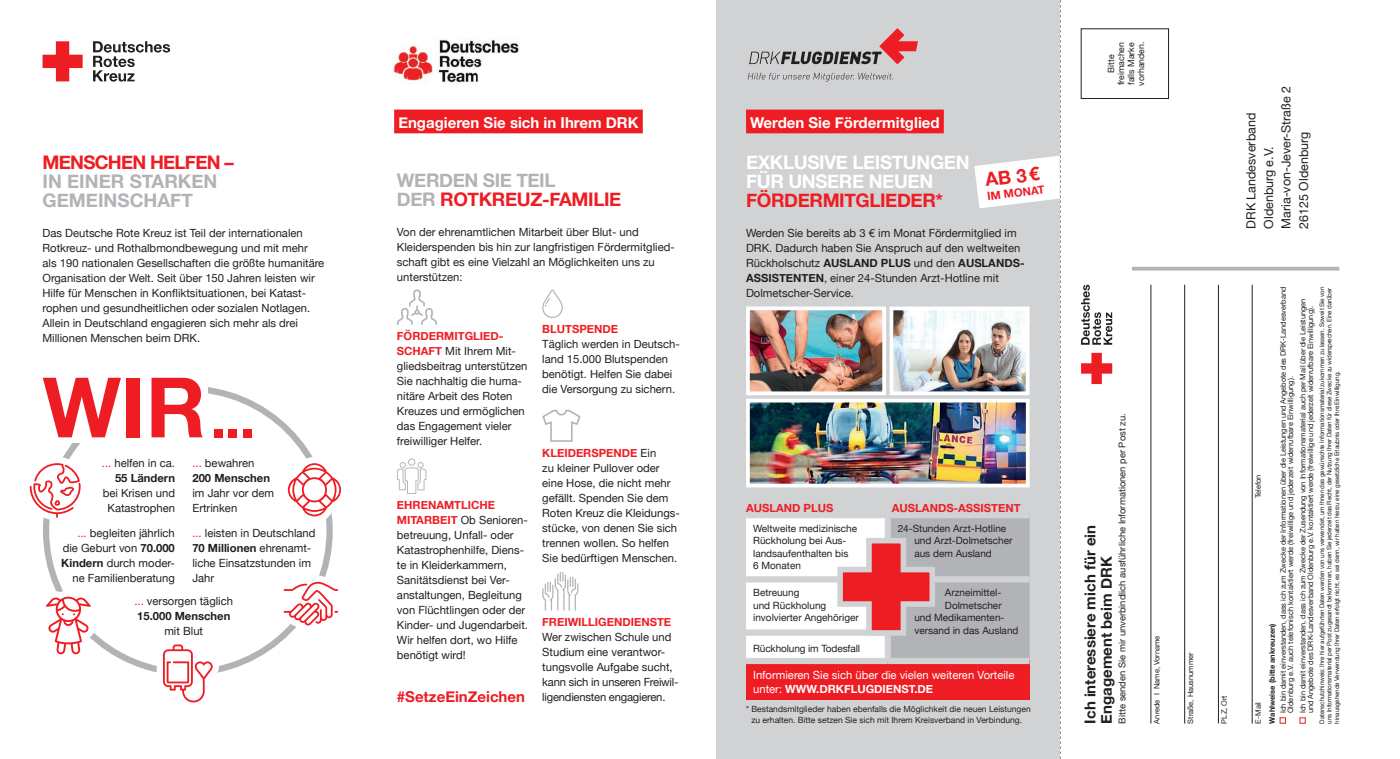
<style>
.page{position:relative;width:1400px;height:759px;background:#fff}
.page>*{position:absolute;margin:0;border:0;box-sizing:border-box;transform-origin:0 0}
.t1{font:700 83.38px "Helvetica Neue";color:#ee1d23}
.t2{font:700 18.75px/18.8px "Helvetica Neue";letter-spacing:-.02em;color:#fff}
.t3{font:700 18.75px/18.8px "Helvetica Neue";letter-spacing:-.02em;color:#b2b3b7}
.t4{font:700 18.75px/18.8px "Helvetica Neue";color:#b2b3b7}
.t5{font:700 18.75px "Helvetica Neue";letter-spacing:-.02em;color:#ee1d23}
.t6{font:700 18.75px "Helvetica Neue";letter-spacing:-.04em;color:#ee1d23}
.t7{font:700 15px "Helvetica Neue";color:#fff}
.t8{font:700 15px/16.2px "Helvetica Neue";color:#231f20}
.t9{font:700 15px "Helvetica Neue";color:#ee1d23}
.t10{font:12.5px/17.5px "Helvetica Neue";color:#231f20}
.t11{font:11.25px/15px "Helvetica Neue";color:#231f20}
.t12{font:11.25px/13.8px "Helvetica Neue";color:#fff}
.t13{font:700 11.25px "Helvetica Neue";color:#ee1d23}
.t14{font:700 11.25px/15px "Helvetica Neue";color:#231f20}
.t15{font:10px/12.5px "Helvetica Neue";color:#231f20}
.t16{font:9.38px "Helvetica Neue";color:#231f20}
.t17{font:8.75px/10px "Helvetica Neue";color:#231f20;text-align:center}
.t18{font:8.5px/11.2px "Helvetica Neue";color:#231f20;text-align:center}
.t19{font:7.5px/7.5px "Helvetica Neue";letter-spacing:-.01em;color:#231f20}
.t20{font:700 7.5px "Helvetica Neue";color:#231f20}
.t21{font:6.25px/7.5px "Helvetica Neue";letter-spacing:-.02em;color:#231f20;text-align:justify}
.s1{font-size:52.25px}
.s2{color:#ee1d23}
.s3{font-weight:700}
.s4{font-weight:400;color:#ee1d23}
.s5{font-weight:400}
.s6{font-weight:700;color:#ee1d23}
</style>
<div class="page">
<div style="left:716px;top:0;width:343px;height:758px;background:#d1d2d4"></div>
<img style="left:746px;top:0;width:314px;height:758px">
<div style="left:394px;top:109px;width:249px;height:24px;background:#ee1d23"></div>
<img style="left:392px;top:39px;width:127px;height:45px">
<svg style="left:397px;top:289px;width:40px;height:36px"></svg>
<svg style="left:397px;top:458px;width:29px;height:35px"></svg>
<svg style="left:542px;top:289px;width:21px;height:29px"></svg>
<svg style="left:542px;top:410px;width:38px;height:31px"></svg>
<svg style="left:542px;top:571px;width:36px;height:39px"></svg>
<svg style="left:43px;top:41px;width:40px;height:40px"></svg>
<svg style="left:93px;top:41px;width:77px;height:41px"></svg>
<svg style="left:29px;top:452px;width:52px;height:75px"></svg>
<svg style="left:45px;top:557px;width:66px;height:98px"></svg>
<svg style="left:154px;top:568px;width:185px;height:135px"></svg>
<svg style="left:287px;top:444px;width:54px;height:84px"></svg>
<hr style="left:1150px;top:284px;width:1px;height:439px;background:#231f20">
<hr style="left:1184px;top:284px;width:1px;height:439px;background:#231f20">
<hr style="left:1218px;top:284px;width:1px;height:439px;background:#231f20">
<hr style="left:1252px;top:284px;width:1px;height:439px;background:#231f20">
<svg style="left:1279px;top:717px;width:6px;height:6px"></svg>
<svg style="left:1299px;top:717px;width:6px;height:6px"></svg>
<hr style="left:1132px;top:267px;width:207px;height:3px;background:#b2b3b7">
<div style="left:1080px;top:28px;width:89px;height:71px;border:1px solid #231f20"></div>
<svg style="left:1081px;top:353px;width:31px;height:31px"></svg>
<svg style="left:1081px;top:284px;width:31px;height:60px"></svg>
<h2 class="t6" style="left:43px;top:147px;width:193px">MENSCHEN HELFEN –</h2>
<h2 class="t4" style="left:43px;top:172px;width:176px">IN EINER STARKEN<br>GEMEINSCHAFT</h2>
<p class="t11" style="left:43px;top:226px;width:283px">Das Deutsche Rote Kreuz ist Teil der internationalen Rotkreuz- und Rothalbmondbewegung und mit mehr als 190 nationalen Gesellschaften die größte humanitäre Organisation der Welt. Seit über 150 Jahren leisten wir Hilfe für Menschen in Konfliktsituationen, bei Katast&shy;rophen und gesundheitlichen oder sozialen Notlagen.<br>Allein in Deutschland engagieren sich mehr als drei Millionen Menschen beim DRK.</p>
<h1 class="t1" style="left:43px;top:342px;width:213px">WIR <span class="s1">...</span></h1>
<p class="t11" style="left:102px;top:456px;width:75px;text-align:right"><span class="s2">...</span> helfen in ca.<br><span class="s3">55 Ländern</span></p>
<p class="t11" style="left:103px;top:486px;width:74px;text-align:center">bei Krisen und<br>Katastrophen</p>
<p class="t14" style="left:192px;top:455px;width:79px"><span class="s4">...</span> <span class="s5">bewahren<br></span>200 Menschen</p>
<p class="t11" style="left:192px;top:486px;width:83px">im Jahr vor dem<br>Ertrinken</p>
<p class="t11" style="left:61px;top:525px;width:115px;text-align:right"><span class="s2">...</span> begleiten jährlich die Geburt von <span class="s3">70.000<br>Kindern</span> durch moder&shy;ne Familienberatung</p>
<p class="t11" style="left:134px;top:593px;width:100px"><span class="s2">...</span> versorgen täglich<br><span class="s3">15.000 Menschen</span></p>
<p class="t11" style="left:164px;top:623px;width:40px">mit Blut</p>
<p class="t11" style="left:192px;top:525px;width:125px"><span class="s2">...</span> leisten in Deutschland<br><span class="s3">70 Millionen</span> ehrenamt&shy;liche Einsatzstunden im<br>Jahr</p>
<h3 class="t7" style="left:398px;top:110px;width:242px">Engagieren Sie sich in Ihrem DRK</h3>
<h2 class="t3" style="left:397px;top:172px;width:226px">WERDEN SIE TEIL<br>DER <span class="s2">ROTKREUZ-FAMILIE</span></h2>
<p class="t11" style="left:397px;top:225px;width:279px">Von der ehrenamtlichen Mitarbeit über Blut- und Kleiderspenden bis hin zur langfristigen Fördermitglied&shy;schaft gibt es eine Vielzahl an Möglichkeiten uns zu unterstützen:</p>
<p class="t11" style="left:397px;top:329px;width:132px"><span class="s6">FÖRDERMITGLIED-<br>SCHAFT</span> Mit Ihrem Mit&shy;gliedsbeitrag unterstützen<br>Sie nachhaltig die huma&shy;nitäre Arbeit des Roten<br>Kreuzes und ermöglichen das Engagement vieler freiwilliger Helfer.</p>
<p class="t11" style="left:397px;top:498px;width:133px"><span class="s6">EHRENAMTLICHE<br>MITARBEIT</span> Ob Senioren&shy;betreuung, Unfall- oder<br>Katastrophenhilfe, Diens&shy;te in Kleiderkammern,<br>Sanitätsdienst bei Ver&shy;anstaltungen, Begleitung von Flüchtlingen oder der<br>Kinder- und Jugendarbeit.<br>Wir helfen dort, wo Hilfe benötigt wird!</p>
<h3 class="t9" style="left:397px;top:684px;width:130px">#SetzeEinZeichen</h3>
<p class="t13" style="left:542px;top:320px;width:77px">BLUTSPENDE</p>
<p class="t11" style="left:542px;top:337px;width:139px">Täglich werden in Deutsch&shy;land 15.000 Blutspenden benötigt. Helfen Sie dabei die Versorgung zu sichern.</p>
<p class="t11" style="left:542px;top:446px;width:139px"><span class="s6">KLEIDERSPENDE</span> Ein<br>zu kleiner Pullover oder eine Hose, die nicht mehr gefällt. Spenden Sie dem<br>Roten Kreuz die Kleidungs&shy;stücke, von denen Sie sich trennen wollen. So helfen<br>Sie bedürftigen Menschen.</p>
<p class="t13" style="left:542px;top:612px;width:130px">FREIWILLIGENDIENSTE</p>
<p class="t11" style="left:542px;top:629px;width:138px">Wer zwischen Schule und<br>Studium eine verantwor&shy;tungsvolle Aufgabe sucht, kann sich in unseren Freiwil&shy;ligendiensten engagieren.</p>
<h3 class="t7" style="left:750px;top:110px;width:191px">Werden Sie Fördermitglied</h3>
<h2 class="t2" style="left:746px;top:153px;width:225px">EXKLUSIVE LEISTUNGEN<br>FÜR UNSERE NEUEN</h2>
<h2 class="t5" style="left:746px;top:185px;width:199px">FÖRDERMITGLIEDER*</h2>
<p class="t11" style="left:746px;top:226px;width:280px">Werden Sie bereits ab 3 € im Monat Fördermitglied im DRK. Dadurch haben Sie Anspruch auf den weltweiten Rückholschutz <span class="s3">AUSLAND PLUS</span> und den <span class="s3">AUSLANDS-ASSISTENTEN</span>, einer 24-Stunden Arzt-Hotline mit Dolmetscher-Service.</p>
<h2 class="t5" style="left:983px;top:165px;width:56px;rotate:-7deg">AB 3 €</h2>
<p class="t13" style="left:986px;top:187px;width:59px;rotate:-7deg">IM MONAT</p>
<p class="t13" style="left:746px;top:498px;width:89px">AUSLAND PLUS</p>
<p class="t13" style="left:892px;top:498px;width:130px">AUSLANDS-ASSISTENT</p>
<p class="t15" style="left:753px;top:522px;width:106px">Weltweite medizinische<br>Rückholung bei Aus&shy;landsaufenthalten bis<br>6 Monaten</p>
<p class="t15" style="left:914px;top:522px;width:100px;text-indent:-17px">24-Stunden Arzt-Hotline und Arzt-Dolmetscher aus dem Ausland</p>
<p class="t15" style="left:753px;top:587px;width:107px">Betreuung<br>und Rückholung involvierter Angehöriger</p>
<p class="t15" style="left:945px;top:586px;width:58px">Arzneimittel-</p>
<p class="t15" style="left:945px;top:599px;width:58px">Dolmetscher</p>
<p class="t15" style="left:914px;top:611px;width:92px">und Medikamenten-</p>
<p class="t15" style="left:914px;top:624px;width:106px">versand in das Ausland</p>
<p class="t15" style="left:753px;top:642px;width:108px">Rückholung im Todesfall</p>
<p class="t12" style="left:753px;top:668px;width:263px">Informieren Sie sich über die vielen weiteren Vorteile unter: <span class="s3">WWW.DRKFLUGDIENST.DE</span></p>
<p class="t18" style="left:746px;top:703px;width:286px">* Bestandsmitglieder haben ebenfalls die Möglichkeit die neuen Leistungen zu erhalten. Bitte setzen Sie sich mit Ihrem Kreisverband in Verbindung.</p>
<p class="t17" style="left:1106px;top:86px;width:45px;rotate:-90deg">Bitte freimachen falls Marke vorhanden.</p>
<p class="t16" style="left:1115px;top:723px;width:311px;rotate:-90deg">Bitte senden Sie mir unverbindlich ausführliche Informationen per Post zu.</p>
<h3 class="t8" style="left:1082px;top:723px;width:200px;rotate:-90deg">Ich interessiere mich für ein<br>Engagement beim DRK</h3>
<p class="t19" style="left:1153px;top:723px;width:89px;rotate:-90deg">Anrede I Name, Vorname</p>
<p class="t19" style="left:1187px;top:723px;width:73px;rotate:-90deg">Straße, Hausnummer</p>
<p class="t10" style="left:1243px;top:229px;width:144px;rotate:-90deg">DRK Landesverband<br>Oldenburg e.V.<br>Maria-von-Jever-Straße 2<br>26125 Oldenburg</p>
<p class="t19" style="left:1254px;top:498px;width:25px;rotate:-90deg">Telefon</p>
<p class="t19" style="left:1221px;top:723px;width:30px;rotate:-90deg">PLZ, Ort</p>
<p class="t19" style="left:1254px;top:723px;width:23px;rotate:-90deg">E-Mail</p>
<p class="t19" style="left:1279px;top:713px;width:428px;rotate:-90deg">Ich bin damit einverstanden, dass ich zum Zwecke der Informationen über die Leistungen und Angebote des DRK-Landesverband<br>Oldenburg e.V. auch telefonisch kontaktiert werde (freiwillige und jederzeit widerrufbare Einwilligung).</p>
<p class="t21" style="left:1318px;top:723px;width:438px;rotate:-90deg">Datenschutzhinweis: Ihre hier aufgeführten Daten werden von uns verwendet, um Ihnen das gewünschte Informationsmaterial zukommen zu lassen. Soweit Sie von uns Informationsmaterial per Post zugesandt bekommen, haben Sie jederzeit das Recht, der Nutzung Ihrer Daten für diese Zwecke zu widersprechen. Eine darüber hinausgehende Verwendung Ihrer Daten erfolgt nicht, es sei denn, wir haben hierzu eine gesetzliche Erlaubnis oder Ihre Einwilligung.</p>
<p class="t19" style="left:1299px;top:713px;width:416px;rotate:-90deg">Ich bin damit einverstanden, dass ich zum Zwecke der Zusendung von Informationsmaterial auch per Mail über die Leistungen und Angebote des DRK-Landesverband Oldenburg e.V. kontaktiert werde (freiwillige und jederzeit widerrufbare Einwilligung).</p>
<p class="t20" style="left:1266px;top:723px;width:102px;rotate:-90deg">Wahlweise (bitte ankreuzen)</p>
</div>
